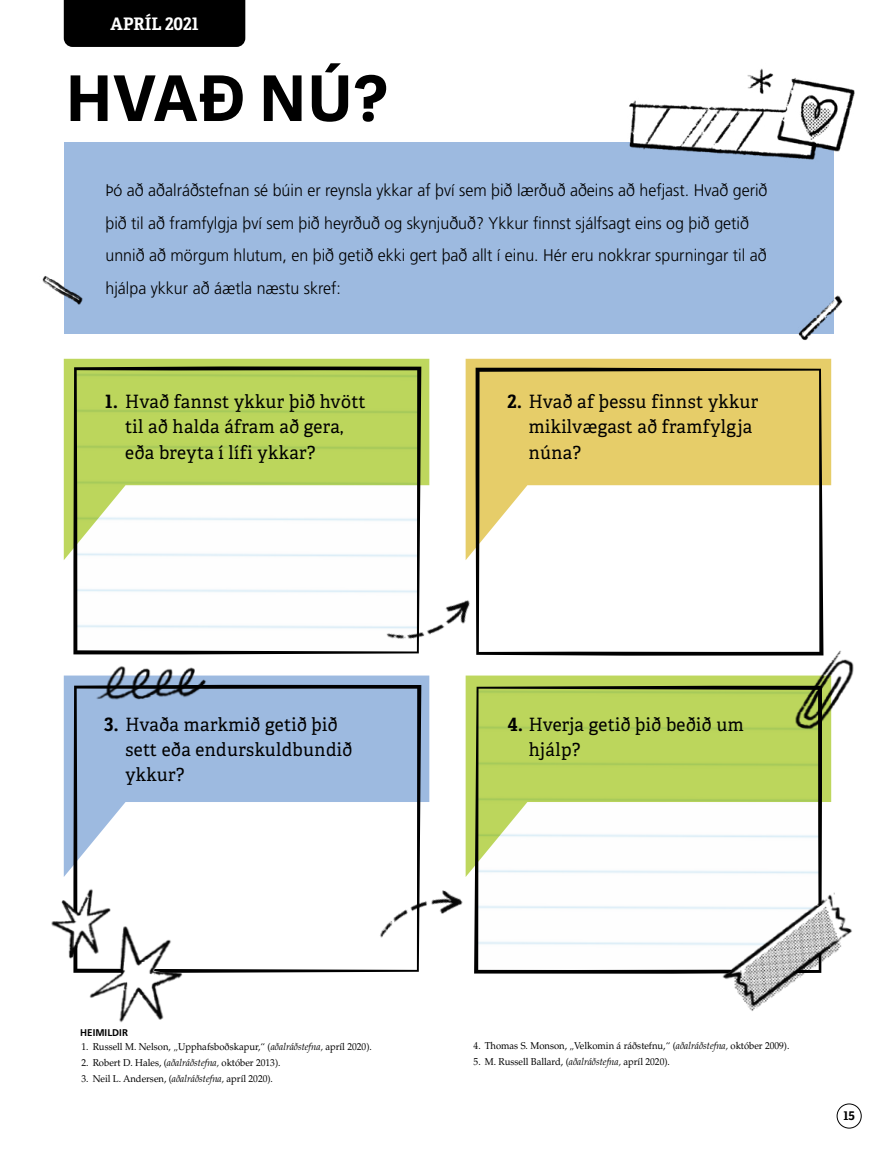
<style>
.page{position:relative;width:893px;height:1161px;background:#fff}
.page>*{position:absolute;margin:0;border:0;box-sizing:border-box;transform-origin:0 0}
.t1{font:700 63px "Helamlds Lat";letter-spacing:.025em;color:#000}
.t2{font:18.3px/25.5px "Helam Slablds Lat";letter-spacing:.025em;color:#000;scale:.95 1}
.t3{font:700 17.25px "Helam Slablds Lat";color:#fff;scale:.95 1}
.t4{font:300 16.8px/32.4px "Frutigerlds Lat";color:#000;scale:.95 1}
.t5{font:700 12px "Helam Slablds Lat";color:#000}
.t6{font:9.9px "Palatinolds Lat";color:#000;scale:.95 1}
.t7{font:700 9.75px "Frutigerlds Lat";color:#000}
.s1{font-weight:700}
.s2{font-style:italic}
</style>
<div class="page">
<svg style="left:64px;top:359px;width:365px;height:201px;background:#c4da6d"></svg>
<svg style="left:466px;top:359px;width:365px;height:191px;background:#e4cd73"></svg>
<svg style="left:233px;top:675px;width:196px;height:127px;background:#9ebade"></svg>
<svg style="left:466px;top:675px;width:365px;height:139px;background:#c0d866"></svg>
<div style="left:64px;top:142px;width:769px;height:191px;background:#9dbae0"></div>
<svg style="left:73px;top:366px;width:348px;height:288px"></svg>
<svg style="left:476px;top:368px;width:347px;height:288px"></svg>
<svg style="left:474px;top:686px;width:348px;height:288px"></svg>
<svg style="left:233px;top:685px;width:188px;height:288px;fill:#9dbae0"></svg>
<img style="left:768px;top:638px;width:86px;height:108px">
<img style="left:691px;top:871px;width:161px;height:140px">
<img style="left:315px;top:814px;width:177px;height:160px">
<img style="left:344px;top:550px;width:142px;height:130px">
<img style="left:629px;top:68px;width:226px;height:122px">
<img style="left:51px;top:639px;width:182px;height:384px">
<img style="left:42px;top:276px;width:41px;height:29px">
<img style="left:792px;top:286px;width:51px;height:54px">
<div style="left:837px;top:1103px;width:25px;height:25px;border:1px solid #000;border-radius:50%"></div>
<div style="left:64px;top:0;width:181px;height:47px;background:#000"></div>
<p class="t3" style="left:111px;top:10px;width:94px">APRÍL 2021</p>
<h1 class="t1" style="left:66px;top:47px;width:324px">HVAÐ NÚ?</h1>
<p class="t4" style="left:106px;top:174px;width:698px">Þó að aðalráðstefnan sé búin er reynsla ykkar af því sem þið lærðuð aðeins að hefjast. Hvað gerið þið til að framfylgja því sem þið heyrðuð og skynjuðuð? Ykkur finnst sjálfsagt eins og þið getið unnið að mörgum hlutum, en þið getið ekki gert það allt í einu. Hér eru nokkrar spurningar til að hjálpa ykkur að áætla næstu skref:</p>
<p class="t2" style="left:125px;top:388px;width:254px;text-indent:-20px"><span class="s1">1.</span> Hvað fannst ykkur þið hvött til að halda áfram að gera, eða breyta í lífi ykkar?</p>
<p class="t2" style="left:529px;top:388px;width:243px;text-indent:-21px"><span class="s1">2.</span> Hvað af þessu finnst ykkur mikilvægast að framfylgja núna?</p>
<p class="t2" style="left:125px;top:711px;width:240px;text-indent:-21px"><span class="s1">3.</span> Hvaða markmið getið þið sett eða endurskuldbundið ykkur?</p>
<p class="t7" style="left:80px;top:1025px;width:49px">HEIMILDIR</p>
<p class="t6" style="left:82px;top:1039px;width:307px">1. Russell M. Nelson, „Upphafsboðskapur,“ (<span class="s2">aðalráðstefna,</span> apríl 2020).</p>
<p class="t6" style="left:82px;top:1055px;width:211px">2. Robert D. Hales, (<span class="s2">aðalráðstefna,</span> október 2013).</p>
<p class="t6" style="left:82px;top:1071px;width:203px">3. Neil L. Andersen, (<span class="s2">aðalráðstefna,</span> apríl 2020).</p>
<p class="t2" style="left:529px;top:711px;width:228px;text-indent:-21px"><span class="s1">4.</span> Hverja getið þið beðið um hjálp?</p>
<p class="t6" style="left:474px;top:1037px;width:334px">4. Thomas S. Monson, „Velkomin á ráðstefnu,“ (<span class="s2">aðalráðstefna,</span> október 2009).</p>
<p class="t6" style="left:474px;top:1054px;width:208px">5. M. Russell Ballard, (<span class="s2">aðalráðstefna,</span> apríl 2020).</p>
<p class="t5" style="left:844px;top:1105px;width:13px">15</p>
</div>
